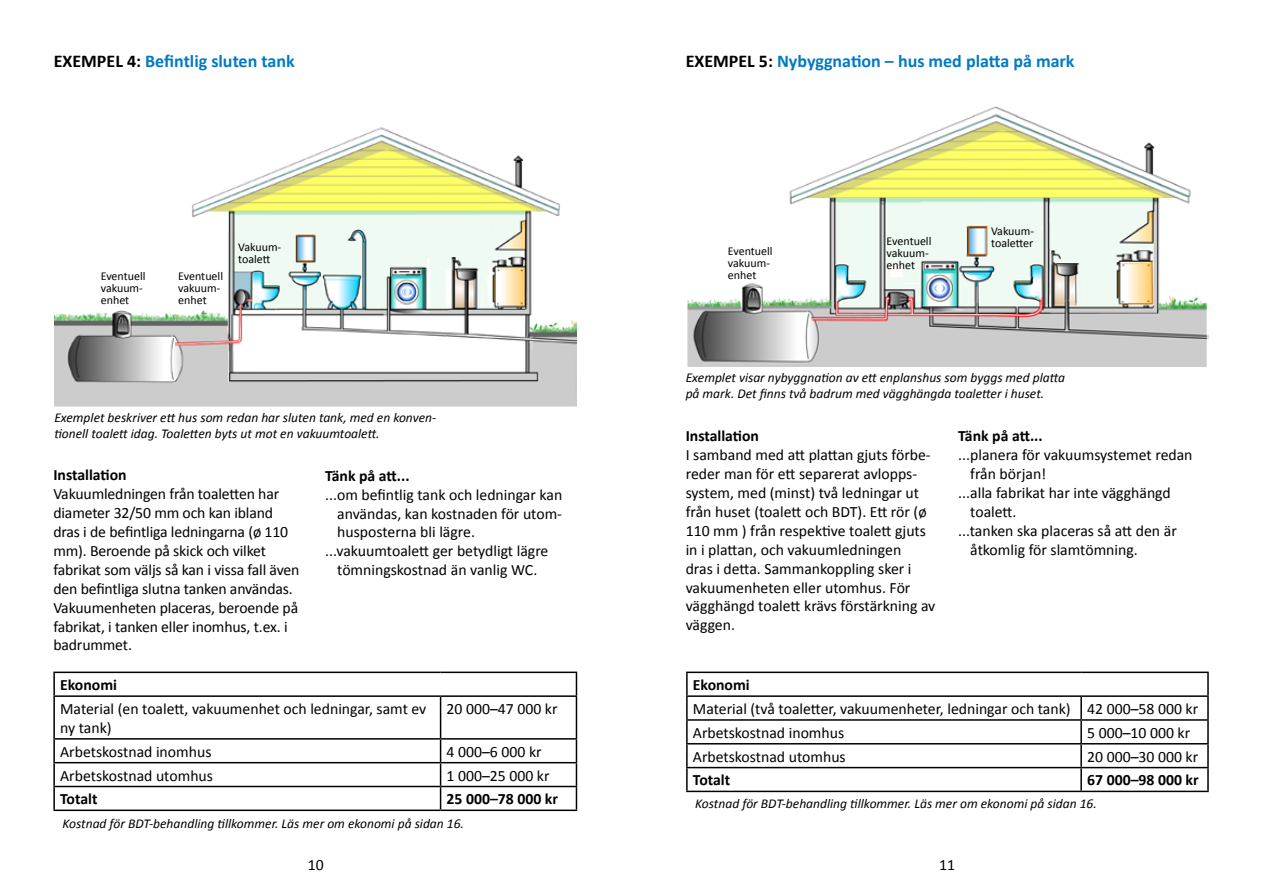
<style>
.page{position:relative;width:1263px;height:893px;background:#fff}
.page>*{position:absolute;margin:0;border:0;box-sizing:border-box;transform-origin:0 0}
.t1{font:700 18px "Calibri";color:#007ac2}
.t2{font:15.75px/18.9px "Calibri";color:#000}
.t3{font:700 15.75px "Calibri";color:#000}
.t4{font:italic 13.5px/16.2px "Calibri";color:#000}
.t5{font:12px/12px "Calibri";color:#000}
.s1{color:#000}
</style>
<div class="page">
<img style="left:54px;top:127px;width:523px;height:280px">
<hr style="left:53px;top:672px;width:388px;height:1px;background:#000">
<hr style="left:53px;top:673px;width:2px;height:22px;background:#000">
<hr style="left:441px;top:672px;width:136px;height:1px;background:#000">
<svg style="left:576px;top:673px;width:1px;height:22px"></svg>
<hr style="left:53px;top:695px;width:388px;height:2px;background:#000">
<hr style="left:53px;top:697px;width:2px;height:41px;background:#000">
<hr style="left:441px;top:695px;width:136px;height:2px;background:#000">
<hr style="left:440px;top:697px;width:1px;height:41px;background:#000">
<hr style="left:576px;top:697px;width:1px;height:41px;background:#000">
<hr style="left:53px;top:738px;width:388px;height:2px;background:#000">
<hr style="left:53px;top:740px;width:2px;height:22px;background:#000">
<hr style="left:441px;top:738px;width:136px;height:2px;background:#000">
<hr style="left:53px;top:762px;width:388px;height:1px;background:#000">
<hr style="left:53px;top:763px;width:2px;height:23px;background:#000">
<hr style="left:441px;top:762px;width:136px;height:1px;background:#000">
<hr style="left:53px;top:786px;width:388px;height:1px;background:#000">
<hr style="left:53px;top:787px;width:2px;height:22px;background:#000">
<hr style="left:441px;top:786px;width:136px;height:1px;background:#000">
<svg style="left:440px;top:740px;width:1px;height:69px"></svg>
<svg style="left:576px;top:740px;width:1px;height:69px"></svg>
<hr style="left:53px;top:809px;width:388px;height:2px;background:#000">
<hr style="left:441px;top:809px;width:136px;height:2px;background:#000">
<img style="left:687px;top:106px;width:522px;height:261px">
<hr style="left:686px;top:672px;width:395px;height:1px;background:#000">
<hr style="left:686px;top:673px;width:2px;height:22px;background:#000">
<hr style="left:1081px;top:672px;width:128px;height:1px;background:#000">
<hr style="left:1207px;top:673px;width:2px;height:22px;background:#000">
<hr style="left:686px;top:695px;width:395px;height:2px;background:#000">
<hr style="left:686px;top:697px;width:2px;height:22px;background:#000">
<hr style="left:1081px;top:695px;width:128px;height:2px;background:#000">
<hr style="left:1080px;top:697px;width:2px;height:22px;background:#000">
<hr style="left:1207px;top:697px;width:2px;height:22px;background:#000">
<hr style="left:686px;top:719px;width:395px;height:2px;background:#000">
<hr style="left:686px;top:721px;width:2px;height:22px;background:#000">
<hr style="left:1081px;top:719px;width:128px;height:2px;background:#000">
<hr style="left:1080px;top:721px;width:2px;height:22px;background:#000">
<hr style="left:1207px;top:721px;width:2px;height:22px;background:#000">
<hr style="left:686px;top:743px;width:395px;height:1px;background:#000">
<hr style="left:686px;top:744px;width:2px;height:23px;background:#000">
<hr style="left:1081px;top:743px;width:128px;height:1px;background:#000">
<hr style="left:1080px;top:744px;width:2px;height:23px;background:#000">
<hr style="left:1207px;top:744px;width:2px;height:23px;background:#000">
<hr style="left:686px;top:767px;width:395px;height:1px;background:#000">
<hr style="left:686px;top:768px;width:2px;height:23px;background:#000">
<hr style="left:1081px;top:767px;width:128px;height:1px;background:#000">
<hr style="left:1080px;top:768px;width:2px;height:23px;background:#000">
<hr style="left:1207px;top:768px;width:2px;height:23px;background:#000">
<hr style="left:686px;top:791px;width:395px;height:1px;background:#000">
<hr style="left:1081px;top:791px;width:128px;height:1px;background:#000">
<p class="t1" style="left:54px;top:49px;width:242px"><span class="s1">EXEMPEL 4:</span> Befintlig sluten tank</p>
<p class="t5" style="left:101px;top:270px;width:46px">Eventuell vakuum&shy;enhet</p>
<p class="t5" style="left:178px;top:270px;width:46px">Eventuell vakuum&shy;enhet</p>
<p class="t5" style="left:238px;top:242px;width:45px">Vakuum&shy;toalett</p>
<p class="t4" style="left:54px;top:409px;width:383px">Exemplet beskriver ett hus som redan har sluten tank, med en konven&shy;tionell toalett idag. Toaletten byts ut mot en vakuumtoalett.</p>
<p class="t3" style="left:53px;top:465px;width:75px">Installation</p>
<p class="t2" style="left:53px;top:485px;width:248px">Vakuumledningen från toaletten har diameter 32/50 mm och kan ibland dras i de befintliga ledningarna (ø 110 mm). Beroende på skick och vilket fabrikat som väljs så kan i vissa fall även den befintliga slutna tanken användas.<br>Vakuumenheten placeras, beroende på fabrikat, i tanken eller inomhus, t.ex. i badrummet.</p>
<p class="t3" style="left:325px;top:465px;width:86px">Tänk på att...</p>
<p class="t2" style="left:325px;top:485px;width:239px">...om befintlig tank och ledningar kan</p>
<p class="t2" style="left:337px;top:504px;width:226px">användas, kan kostnaden för utom-</p>
<p class="t2" style="left:337px;top:523px;width:139px">husposterna bli lägre.</p>
<p class="t2" style="left:325px;top:542px;width:225px">...vakuumtoalett ger betydligt lägre</p>
<p class="t2" style="left:337px;top:561px;width:202px">tömningskostnad än vanlig WC.</p>
<p class="t3" style="left:60px;top:675px;width:58px">Ekonomi</p>
<p class="t2" style="left:60px;top:699px;width:368px">Material (en toalett, vakuumenhet och ledningar, samt ev ny tank)</p>
<p class="t2" style="left:447px;top:699px;width:113px">20 000–47 000 kr</p>
<p class="t2" style="left:60px;top:742px;width:153px">Arbetskostnad inomhus</p>
<p class="t2" style="left:447px;top:742px;width:97px">4 000–6 000 kr</p>
<p class="t2" style="left:60px;top:766px;width:154px">Arbetskostnad utomhus</p>
<p class="t2" style="left:447px;top:766px;width:105px">1 000–25 000 kr</p>
<p class="t3" style="left:60px;top:789px;width:39px">Totalt</p>
<p class="t3" style="left:447px;top:789px;width:113px">25 000–78 000 kr</p>
<p class="t4" style="left:62px;top:815px;width:403px">Kostnad för BDT-behandling tillkommer. Läs mer om ekonomi på sidan 16.</p>
<p class="t1" style="left:686px;top:49px;width:390px"><span class="s1">EXEMPEL 5:</span> Nybyggnation – hus med platta på mark</p>
<p class="t5" style="left:728px;top:245px;width:46px">Eventuell vakuum&shy;enhet</p>
<p class="t5" style="left:887px;top:235px;width:46px">Eventuell vakuum&shy;enhet</p>
<p class="t5" style="left:991px;top:225px;width:45px">Vakuum&shy;toaletter</p>
<p class="t4" style="left:686px;top:369px;width:381px">Exemplet visar nybyggnation av ett enplanshus som byggs med platta på mark. Det finns två badrum med vägghängda toaletter i huset.</p>
<p class="t3" style="left:686px;top:426px;width:75px">Installation</p>
<p class="t2" style="left:686px;top:446px;width:251px">I samband med att plattan gjuts förbe&shy;reder man för ett separerat avlopps&shy;system, med (minst) två ledningar ut från huset (toalett och BDT). Ett rör (ø 110 mm ) från respektive toalett gjuts in i plattan, och vakuumledningen<br>dras i detta. Sammankoppling sker i vakuumenheten eller utomhus. För vägghängd toalett krävs förstärkning av väggen.</p>
<p class="t3" style="left:958px;top:426px;width:86px">Tänk på att...</p>
<p class="t2" style="left:958px;top:446px;width:236px">...planera för vakuumsystemet redan</p>
<p class="t2" style="left:970px;top:464px;width:78px">från början!</p>
<p class="t2" style="left:958px;top:483px;width:214px">...alla fabrikat har inte vägghängd</p>
<p class="t2" style="left:970px;top:502px;width:48px">toalett.</p>
<p class="t2" style="left:958px;top:521px;width:220px">...tanken ska placeras så att den är</p>
<p class="t2" style="left:970px;top:540px;width:169px">åtkomlig för slamtömning.</p>
<p class="t3" style="left:693px;top:675px;width:58px">Ekonomi</p>
<p class="t2" style="left:693px;top:697px;width:507px;line-height:23.9px">Material (två toaletter, vakuumenheter, ledningar och tank) 42 000–58 000 kr<br>Arbetskostnad inomhus</p>
<p class="t2" style="left:1087px;top:723px;width:105px">5 000–10 000 kr</p>
<p class="t2" style="left:693px;top:747px;width:154px">Arbetskostnad utomhus</p>
<p class="t2" style="left:1087px;top:747px;width:113px">20 000–30 000 kr</p>
<p class="t3" style="left:693px;top:770px;width:39px">Totalt</p>
<p class="t3" style="left:1087px;top:770px;width:113px">67 000–98 000 kr</p>
<p class="t4" style="left:695px;top:795px;width:403px">Kostnad för BDT-behandling tillkommer. Läs mer om ekonomi på sidan 16.</p>
<p class="t2" style="left:308px;top:855px;width:17px">10</p>
<p class="t2" style="left:939px;top:855px;width:17px">11</p>
</div>
